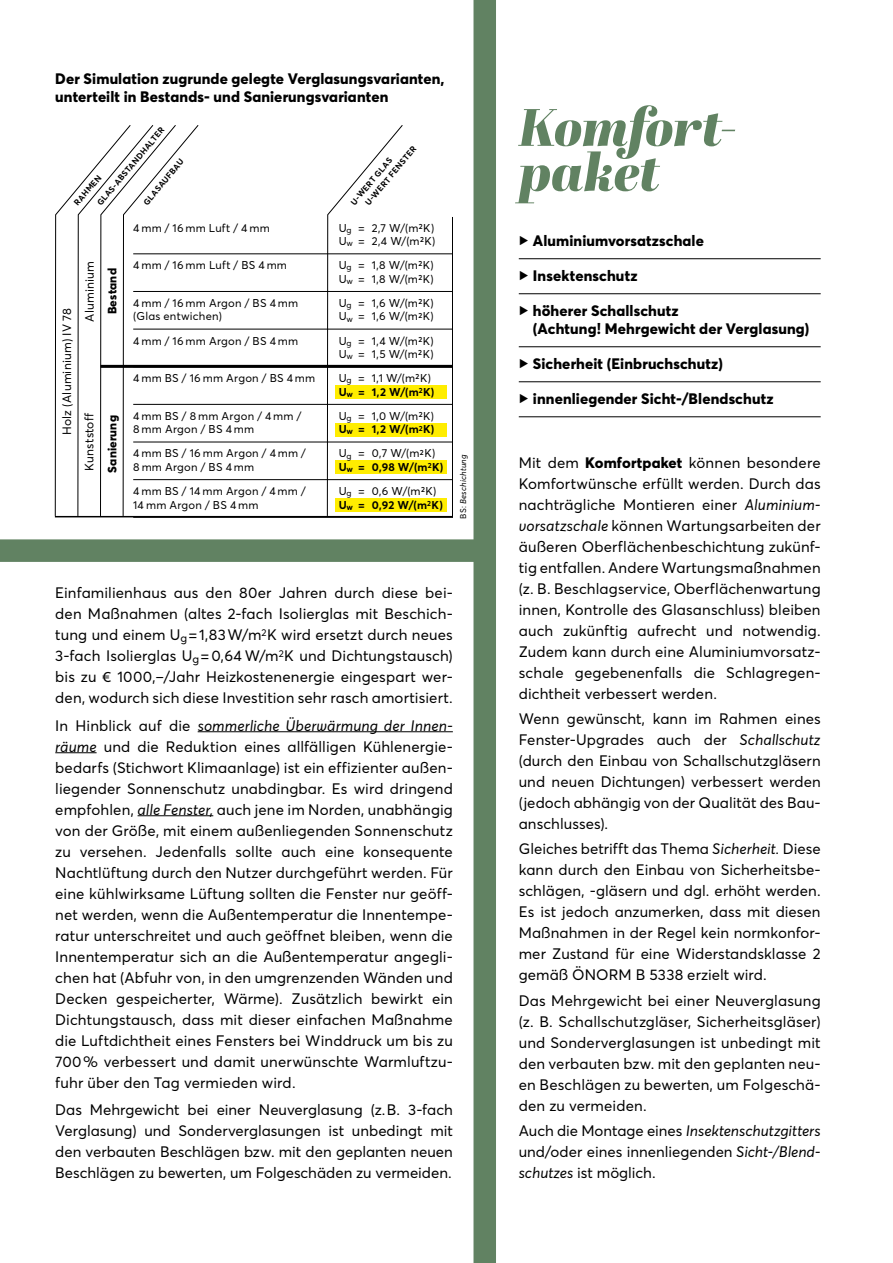
<style>
.page{position:relative;width:893px;height:1263px;background:#fff}
.page>*{position:absolute;margin:0;border:0;box-sizing:border-box;transform-origin:0 0}
.t1{font:italic 52.5px/45px "Abril Fatface";letter-spacing:-.01em;color:#618262}
.t2{font:15px/21px "Averta Std";letter-spacing:.005em;color:#000;text-align:justify}
.t3{font:800 15px/18px "Averta Std";letter-spacing:.01em;color:#000}
.t4{font:12px/22.6px "Averta Std";letter-spacing:.015em;color:#000}
.t5{font:800 12px "Averta Std";letter-spacing:.02em;color:#000}
.t6{font:11.25px/13.5px "Averta Std";letter-spacing:.025em;color:#000}
.t7{font:700 11.25px "Averta Std";color:#000}
.t8{font:700 8.25px/17.7px "Averta Std";color:#000}
.t9{font:italic 8.25px "Averta Std";letter-spacing:.025em;color:#000}
.s1{font-weight:700}
.s2{font-style:normal}
.s3{font-style:italic}
.s4{font-family:"Sofia Pro";font-weight:400}
.s5{font-weight:800}
</style>
<div class="page">
<hr style="left:519px;top:258px;width:302px;height:1px;background:#000">
<hr style="left:519px;top:293px;width:302px;height:1px;background:#000">
<hr style="left:519px;top:346px;width:302px;height:1px;background:#000">
<hr style="left:519px;top:381px;width:302px;height:1px;background:#000">
<hr style="left:519px;top:416px;width:302px;height:1px;background:#000">
<div style="left:473px;top:0;width:23px;height:1263px;background:#618262"></div>
<hr style="left:198px;top:731px;width:255px;height:1px;background:#000">
<hr style="left:55px;top:752px;width:42px;height:1px;background:#000">
<hr style="left:138px;top:815px;width:75px;height:1px;background:#000">
<div style="left:335px;top:385px;width:111px;height:14px;background:#ffed00"></div>
<div style="left:335px;top:423px;width:111px;height:14px;background:#ffed00"></div>
<div style="left:335px;top:460px;width:111px;height:14px;background:#ffed00"></div>
<div style="left:335px;top:498px;width:111px;height:14px;background:#ffed00"></div>
<hr style="left:133px;top:254px;width:320px;height:1px;background:#000">
<hr style="left:133px;top:291px;width:320px;height:1px;background:#000">
<hr style="left:133px;top:329px;width:320px;height:1px;background:#000">
<hr style="left:133px;top:404px;width:320px;height:1px;background:#000">
<hr style="left:133px;top:442px;width:320px;height:1px;background:#000">
<hr style="left:133px;top:479px;width:320px;height:1px;background:#000">
<hr style="left:133px;top:517px;width:320px;height:1px;background:#000">
<svg style="left:55px;top:125px;width:144px;height:391px"></svg>
<svg style="left:327px;top:125px;width:76px;height:391px"></svg>
<hr style="left:101px;top:365px;width:352px;height:3px;background:#000">
<hr style="left:55px;top:516px;width:398px;height:1px;background:#000">
<div style="left:0;top:539px;width:485px;height:23px;background:#618262"></div>
<hr style="left:452px;top:217px;width:1px;height:300px;background:#000">
<p class="t3" style="left:55px;top:69px;width:391px">Der Simulation zugrunde gelegte Verglasungsvarianten, unterteilt in Bestands- und Sanierungsvarianten</p>
<p class="t8" style="left:78px;top:187px;width:101px;text-indent:-15px;rotate:-50deg">RAHMEN<br>GLAS-ABSTANDHALTER</p>
<p class="t8" style="left:138px;top:198px;width:59px;rotate:-50deg">GLASAUFBAU</p>
<p class="t8" style="left:354px;top:193px;width:76px;line-height:11.2px;text-indent:-9px;rotate:-50deg">U-WERT GLAS<br>U-WERT FENSTER</p>
<p class="t4" style="left:56px;top:322px;width:62px;text-indent:-113px;rotate:-90deg">Holz (Aluminium) IV 78<br>Aluminium</p>
<p class="t5" style="left:105px;top:314px;width:48px;rotate:-90deg">Bestand</p>
<p class="t4" style="left:78px;top:471px;width:60px;rotate:-90deg">Kunststoff</p>
<p class="t5" style="left:105px;top:473px;width:59px;rotate:-90deg">Sanierung</p>
<p class="t6" style="left:133px;top:221px;width:138px">4 mm / 16 mm Luft / 4 mm</p>
<p class="t6" style="left:339px;top:221px;width:98px">U<sub>g</sub> = 2,7 W/(m<sup>2</sup>K)<br>U<sub>w</sub> = 2,4 W/(m<sup>2</sup>K)</p>
<p class="t6" style="left:133px;top:258px;width:155px">4 mm / 16 mm Luft / BS 4 mm</p>
<p class="t6" style="left:339px;top:258px;width:97px">U<sub>g</sub> = 1,8 W/(m<sup>2</sup>K)<br>U<sub>w</sub> = 1,8 W/(m<sup>2</sup>K)</p>
<p class="t6" style="left:133px;top:296px;width:166px">4 mm / 16 mm Argon / BS 4 mm</p>
<p class="t6" style="left:339px;top:296px;width:97px">U<sub>g</sub> = 1,6 W/(m<sup>2</sup>K)</p>
<p class="t6" style="left:133px;top:310px;width:90px">(Glas entwichen)</p>
<p class="t6" style="left:339px;top:310px;width:97px">U<sub>w</sub> = 1,6 W/(m<sup>2</sup>K)</p>
<p class="t6" style="left:133px;top:334px;width:166px">4 mm / 16 mm Argon / BS 4 mm</p>
<p class="t6" style="left:339px;top:334px;width:97px">U<sub>g</sub> = 1,4 W/(m<sup>2</sup>K)<br>U<sub>w</sub> = 1,5 W/(m<sup>2</sup>K)</p>
<p class="t6" style="left:133px;top:371px;width:184px">4 mm BS / 16 mm Argon / BS 4 mm</p>
<p class="t6" style="left:339px;top:371px;width:97px">U<sub>g</sub> = 1,1 W/(m<sup>2</sup>K)<br><span class="s1">U</span><sub>w</sub> <span class="s1">= 1,2 W/(m</span><sup>2</sup><span class="s1">K)</span></p>
<p class="t6" style="left:133px;top:409px;width:170px">4 mm BS / 8 mm Argon / 4 mm /</p>
<p class="t6" style="left:339px;top:409px;width:97px">U<sub>g</sub> = 1,0 W/(m<sup>2</sup>K)</p>
<p class="t6" style="left:133px;top:422px;width:123px">8 mm Argon / BS 4 mm</p>
<p class="t7" style="left:339px;top:422px;width:97px">U<sub>w</sub> = 1,2 W/(m<sup>2</sup>K)</p>
<p class="t6" style="left:133px;top:447px;width:174px">4 mm BS / 16 mm Argon / 4 mm /</p>
<p class="t6" style="left:339px;top:447px;width:98px">U<sub>g</sub> = 0,7 W/(m<sup>2</sup>K)</p>
<p class="t6" style="left:133px;top:460px;width:123px">8 mm Argon / BS 4 mm</p>
<p class="t7" style="left:339px;top:460px;width:106px">U<sub>w</sub> = 0,98 W/(m<sup>2</sup>K)</p>
<p class="t6" style="left:133px;top:484px;width:174px">4 mm BS / 14 mm Argon / 4 mm /</p>
<p class="t6" style="left:339px;top:484px;width:99px">U<sub>g</sub> = 0,6 W/(m<sup>2</sup>K)</p>
<p class="t6" style="left:133px;top:498px;width:127px">14 mm Argon / BS 4 mm</p>
<p class="t7" style="left:339px;top:497px;width:106px">U<sub>w</sub> = 0,92 W/(m<sup>2</sup>K)</p>
<p class="t9" style="left:458px;top:519px;width:66px;rotate:-90deg"><span class="s2">BS:</span> Beschichtung</p>
<p class="t2" style="left:55px;top:582px;width:399px">Einfamilienhaus aus den 80er Jahren durch diese bei&shy;den Maßnahmen (altes 2-fach Isolierglas mit Beschich&shy;tung und einem U<sub>g</sub>=1,83 W/m<sup>2</sup>K wird ersetzt durch neues 3-fach Isolierglas U<sub>g</sub>= 0,64 W/m<sup>2</sup>K und Dichtungstausch) bis zu € 1000,–/Jahr Heizkostenenergie eingespart wer&shy;den, wodurch sich diese Investition sehr rasch amortisiert.</p>
<p class="t2" style="left:55px;top:715px;width:399px">In Hinblick auf die <span class="s3">sommerliche Überwärmung der Innen&shy;räume</span> und die Reduktion eines allfälligen Kühlenergie&shy;bedarfs (Stichwort Klimaanlage) ist ein effizienter außen&shy;liegender Sonnenschutz unabdingbar. Es wird dringend empfohlen, <span class="s3">alle Fenster,</span> auch jene im Norden, unabhängig von der Größe, mit einem außenliegenden Sonnenschutz zu versehen. Jedenfalls sollte auch eine konsequente Nachtlüftung durch den Nutzer durchgeführt werden. Für eine kühlwirksame Lüftung sollten die Fenster nur geöff&shy;net werden, wenn die Außentemperatur die Innentempe&shy;ratur unterschreitet und auch geöffnet bleiben, wenn die Innentemperatur sich an die Außentemperatur angegli&shy;chen hat (Abfuhr von, in den umgrenzenden Wänden und Decken gespeicherter, Wärme). Zusätzlich bewirkt ein Dichtungstausch, dass mit dieser einfachen Maßnahme die Luftdichtheit eines Fensters bei Winddruck um bis zu 700% verbessert und damit unerwünschte Warmluftzu&shy;fuhr über den Tag vermieden wird.</p>
<p class="t2" style="left:55px;top:1099px;width:399px">Das Mehrgewicht bei einer Neuverglasung (z.B. 3-fach Verglasung) und Sonderverglasungen ist unbedingt mit den verbauten Beschlägen bzw. mit den geplanten neuen Beschlägen zu bewerten, um Folgeschäden zu vermeiden.</p>
<h1 class="t1" style="left:519px;top:103px;width:220px">Komfort&shy;paket</h1>
<p class="t3" style="left:519px;top:231px;width:187px"><span class="s4">▶</span> Aluminiumvorsatzschale</p>
<p class="t3" style="left:519px;top:266px;width:120px"><span class="s4">▶</span> Insektenschutz</p>
<p class="t3" style="left:533px;top:301px;width:278px;text-indent:-14px"><span class="s4">▶</span> höherer Schallschutz<br>(Achtung! Mehrgewicht der Verglasung)</p>
<p class="t3" style="left:519px;top:354px;width:205px"><span class="s4">▶</span> Sicherheit (Einbruchschutz)</p>
<p class="t3" style="left:519px;top:389px;width:256px"><span class="s4">▶</span> innenliegender Sicht-/Blendschutz</p>
<p class="t2" style="left:519px;top:452px;width:303px">Mit dem <span class="s5">Komfortpaket</span> können besondere Komfortwünsche erfüllt werden. Durch das nachträgliche Montieren einer <span class="s3">Aluminium&shy;vorsatzschale</span> können Wartungsarbeiten der äußeren Oberflächenbeschichtung zukünf&shy;tig entfallen. Andere Wartungsmaßnahmen (z. B. Beschlagservice, Oberflächenwartung innen, Kontrolle des Glasanschluss) bleiben auch zukünftig aufrecht und notwendig.<br>Zudem kann durch eine Aluminiumvorsatz&shy;schale gegebenenfalls die Schlagregen&shy;dichtheit verbessert werden.</p>
<p class="t2" style="left:519px;top:708px;width:303px">Wenn gewünscht, kann im Rahmen eines Fenster-Upgrades auch der <span class="s3">Schallschutz </span>(durch den Einbau von Schallschutzgläsern und neuen Dichtungen) verbessert werden (jedoch abhängig von der Qualität des Bau&shy;anschlusses).</p>
<p class="t2" style="left:519px;top:838px;width:303px">Gleiches betrifft das Thema <span class="s3">Sicherheit.</span> Diese kann durch den Einbau von Sicherheitsbe&shy;schlägen, -gläsern und dgl. erhöht werden.<br>Es ist jedoch anzumerken, dass mit diesen Maßnahmen in der Regel kein normkonfor&shy;mer Zustand für eine Widerstandsklasse 2 gemäß ÖNORM B 5338 erzielt wird.</p>
<p class="t2" style="left:519px;top:990px;width:303px">Das Mehrgewicht bei einer Neuverglasung (z. B. Schallschutzgläser, Sicherheitsgläser) und Sonderverglasungen ist unbedingt mit den verbauten bzw. mit den geplanten neu&shy;en Beschlägen zu bewerten, um Folgeschä&shy;den zu vermeiden.</p>
<p class="t2" style="left:519px;top:1120px;width:303px">Auch die Montage eines <span class="s3">Insektenschutzgitters </span>und/oder eines innenliegenden <span class="s3">Sicht-/Blend&shy;schutzes</span> ist möglich.</p>
</div>
